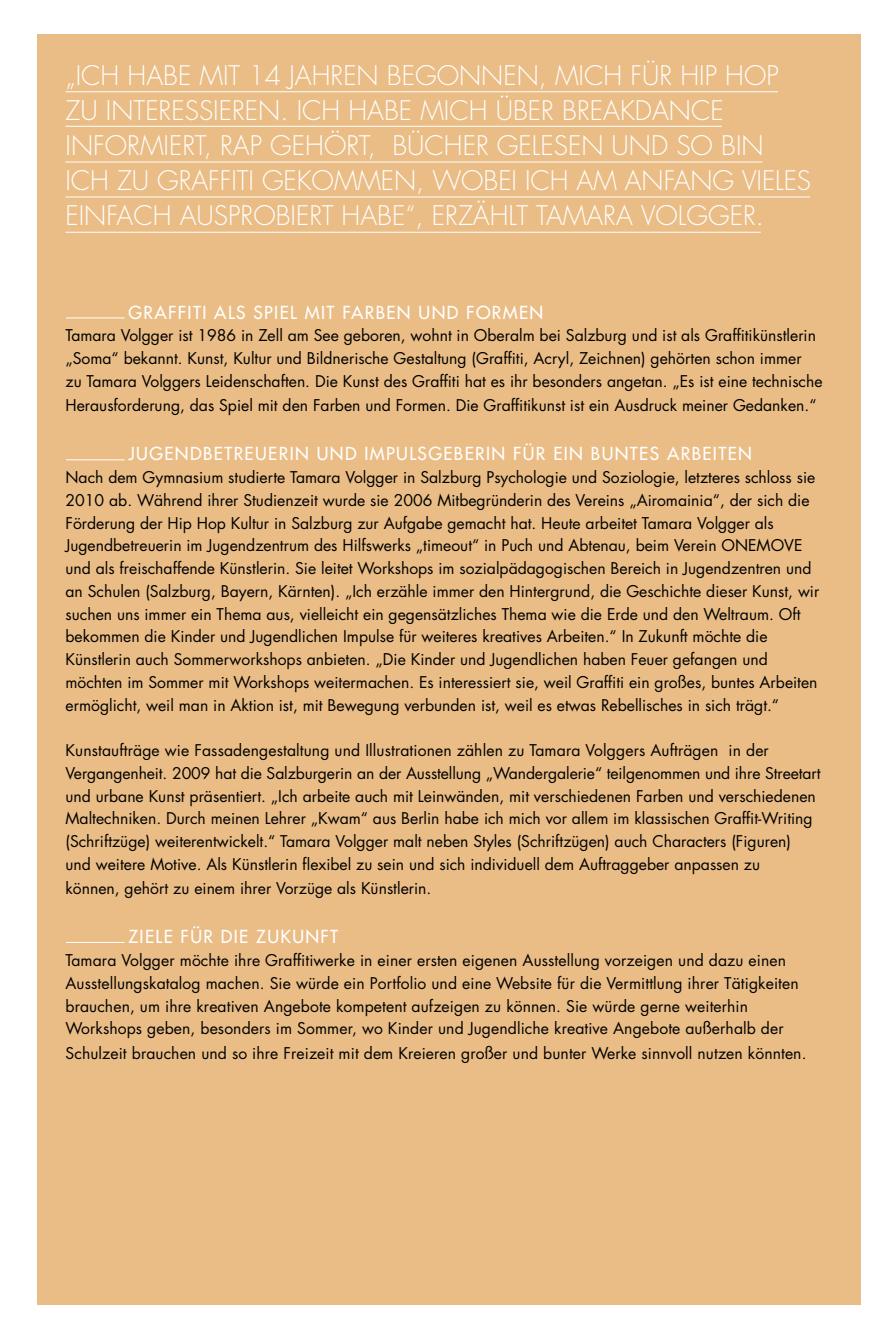
<style>
.page{position:relative;width:895px;height:1338px;background:#fff}
.page>*{position:absolute;margin:0;border:0;box-sizing:border-box;transform-origin:0 0}
.t1{font:300 26.25px/35px "Futura Std";color:#fff}
.t2{font:500 17.5px "Futura Std";letter-spacing:.08em;color:#fff}
.t3{font:15.75px/22.8px "Futura";color:#000}
</style>
<div class="page">
<div style="left:37px;top:35px;width:824px;height:1270px;background:#eabd86"></div>
<hr style="left:66px;top:91px;width:712px;height:1px;background:#fff">
<hr style="left:66px;top:126px;width:656px;height:1px;background:#fff">
<hr style="left:66px;top:162px;width:696px;height:1px;background:#fff">
<hr style="left:66px;top:197px;width:744px;height:1px;background:#fff">
<hr style="left:66px;top:232px;width:695px;height:1px;background:#fff">
<hr style="left:66px;top:317px;width:59px;height:1px;background:#fff">
<hr style="left:66px;top:459px;width:59px;height:1px;background:#fff">
<hr style="left:66px;top:942px;width:59px;height:1px;background:#fff">
<p class="t1" style="left:66px;top:59px;width:747px">„ICH HABE MIT 14 JAHREN BEGONNEN, MICH FÜR H IP HOP ZU INTERESSIEREN. ICH HABE MICH ÜBER BREAKDANCE INFORMIERT, RAP GEHÖRT, BÜCHER GELESEN UND SO BIN ICH ZU GRAFFITI GEKOMMEN, WOBEI ICH AM ANFANG VIELES EINFACH AUSPROBIERT HABE“, ERZÄHLT TAMARA VOLGGER.</p>
<p class="t2" style="left:66px;top:301px;width:40px">G</p>
<p class="t2" style="left:144px;top:301px;width:401px">RAFFITI ALS SPIEL MIT FARBEN UND FORMEN</p>
<p class="t3" style="left:66px;top:324px;width:759px">Tamara Volgger ist 1986 in Zell am See geboren, wohnt in Oberalm bei Salzburg und ist als Graffitikünstlerin „Soma“ bekannt. Kunst, Kultur und Bildnerische Gestaltung (Graffiti, Acryl, Zeichnen) gehörten schon immer<br>zu Tamara Volggers Leidenschaften. Die Kunst des Graffiti hat es ihr besonders angetan. „Es ist eine technische</p>
<p class="t3" style="left:66px;top:394px;width:753px">Herausforderung, das Spiel mit den Farben und Formen. Die Graffitikunst ist ein Ausdruck meiner Gedanken.“</p>
<p class="t2" style="left:129px;top:443px;width:625px">JUGENDBETREUERIN UND IMPULSGEBERIN FÜR EIN BUNTES ARBEITEN</p>
<p class="t3" style="left:66px;top:466px;width:755px">Nach dem Gymnasium studierte Tamara Volgger in Salzburg Psychologie und Soziologie, letzteres schloss sie 2010 ab. Während ihrer Studienzeit wurde sie 2006 Mitbegründerin des Vereins „Airomainia“, der sich die Förderung der Hip Hop Kultur in Salzburg zur Aufgabe gemacht hat. Heute arbeitet Tamara Volgger als Jugendbetreuerin im Jugendzentrum des Hilfswerks „timeout“ in Puch und Abtenau, beim Verein ONEMOVE und als freischaffende Künstlerin. Sie leitet Workshops im sozialpädagogischen Bereich in Jugendzentren und an Schulen (Salzburg, Bayern, Kärnten). „Ich erzähle immer den Hintergrund, die Geschichte dieser Kunst, wir suchen uns immer ein Thema aus, vielleicht ein gegensätzliches Thema wie die Erde und den Weltraum. Oft bekommen die Kinder und Jugendlichen Impulse für weiteres kreatives Arbeiten.“ In Zukunft möchte die Künstlerin auch Sommerworkshops anbieten. „Die Kinder und Jugendlichen haben Feuer gefangen und möchten im Sommer mit Workshops weitermachen. Es interessiert sie, weil Graffiti ein großes, buntes Arbeiten ermöglicht, weil man in Aktion ist, mit Bewegung verbunden ist, weil es etwas Rebellisches in sich trägt.“</p>
<p class="t3" style="left:66px;top:739px;width:757px">Kunstaufträge wie Fassadengestaltung und Illustrationen zählen zu Tamara Volggers Aufträgen in der Vergangenheit. 2009 hat die Salzburgerin an der Ausstellung „Wandergalerie“ teilgenommen und ihre Streetart und urbane Kunst präsentiert. „Ich arbeite auch mit Leinwänden, mit verschiedenen Farben und verschiedenen Maltechniken. Durch meinen Lehrer „Kwam“ aus Berlin habe ich mich vor allem im klassischen Graffit-Writing (Schriftzüge) weiterentwickelt.“ Tamara Volgger malt neben Styles (Schriftzügen) auch Characters (Figuren)<br>und weitere Motive. Als Künstlerin flexibel zu sein und sich individuell dem Auftraggeber anpassen zu</p>
<p class="t3" style="left:66px;top:877px;width:367px">können, gehört zu einem ihrer Vorzüge als Künstlerin.</p>
<p class="t2" style="left:129px;top:926px;width:211px">ZIELE FÜR DIE ZUKUNFT</p>
<p class="t3" style="left:66px;top:949px;width:735px">Tamara Volgger möchte ihre Graffitiwerke in einer ersten eigenen Ausstellung vorzeigen und dazu einen Ausstellungskatalog machen. Sie würde ein Portfolio und eine Website für die Vermittlung ihrer Tätigkeiten brauchen, um ihre kreativen Angebote kompetent aufzeigen zu können. Sie würde gerne weiterhin Workshops geben, besonders im Sommer, wo Kinder und Jugendliche kreative Angebote außerhalb der</p>
<p class="t3" style="left:66px;top:1041px;width:743px">Schulzeit brauchen und so ihre Freizeit mit dem Kreieren großer und bunter Werke sinnvoll nutzen könnten.</p>
</div>
